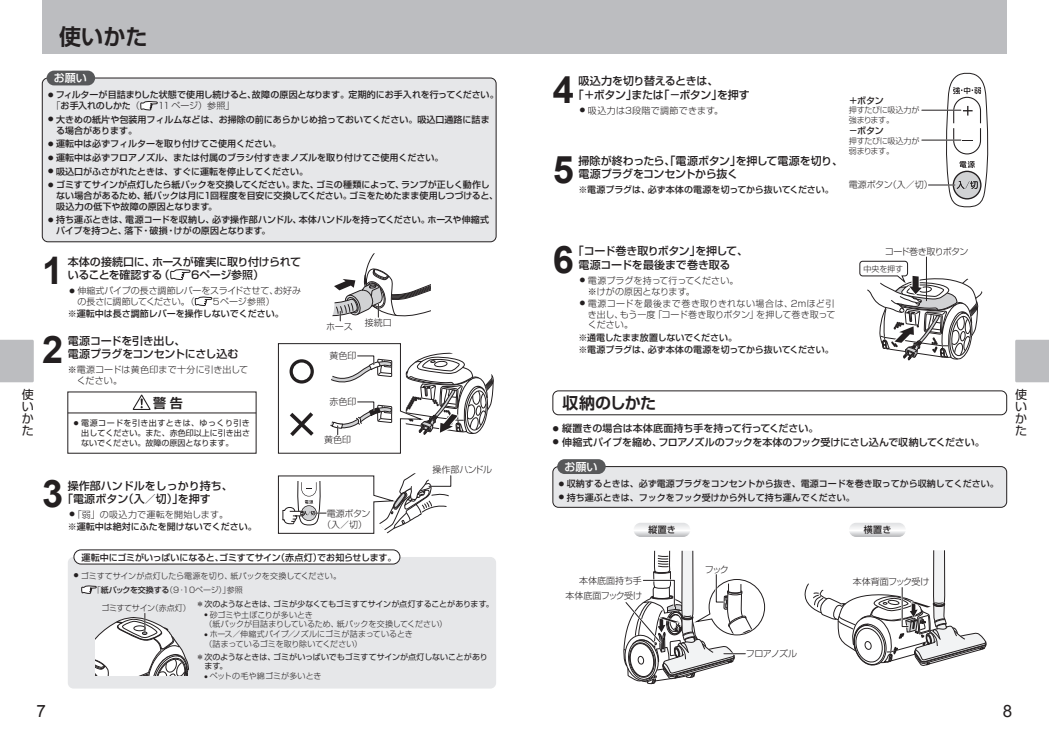
<style>
.page{position:relative;width:1049px;height:745px;background:#fff}
.page>*{position:absolute;margin:0;border:0;box-sizing:border-box;transform-origin:0 0}
.t1{font:700 38px "Arial";color:#231f20}
.t2{font:700 22px "Shin Go Pro De";color:#231f20}
.t3{font:17px "Arial";color:#231f20}
.t4{font:700 16px "Shin Go Pro De";letter-spacing:-.04em;color:#231f20}
.t5{font:700 13.1px "Shin Go Pro De";color:#231f20}
.t6{font:12px/12px "Shin Go Pro";color:#231f20;text-align:justify}
.t7{font:500 11px/13.2px "Shin Go Pro";letter-spacing:-.02em;color:#231f20}
.t8{font:500 11px/13.2px "Shin Go Pro";color:#231f20}
.t9{font:500 11px "Shin Go Pro";color:#fff}
.t10{font:500 10px "Shin Go Pro";letter-spacing:-.015em;color:#231f20}
.t11{font:500 9px/10.8px "Shin Go Pro";color:#231f20}
.t12{font:300 9px/10.8px "Shin Go Pro";color:#231f20}
.t13{font:300 9px/10.8px "Shin Go Pro";letter-spacing:.02em;color:#231f20}
.t14{font:300 9px/10.8px "Shin Go Pro";letter-spacing:-.02em;color:#231f20}
.t15{font:300 9px "Shin Go Pro";letter-spacing:-.035em;color:#231f20}
.t16{font:300 9px "Shin Go Pro";letter-spacing:.03em;color:#231f20}
.t17{font:300 9px "Shin Go Pro";letter-spacing:-.055em;color:#231f20}
.t18{font:300 9px "Shin Go Pro";letter-spacing:-.025em;color:#231f20}
.t19{font:300 8px/9.1px "Shin Go Pro";letter-spacing:-.015em;color:#231f20}
.t20{font:8px/9.6px "Shin Go Pro";color:#231f20;text-align:justify}
.t21{font:300 8px/9.6px "Shin Go Pro";letter-spacing:-.035em;color:#231f20}
.t22{font:300 8px "Shin Go Pro";letter-spacing:.01em;color:#231f20}
.s1{font-weight:300}
.s2{font-weight:500}
</style>
<div class="page">
<div style="left:42px;top:0;width:964px;height:54px;background:#bcbdc0"></div>
<div style="left:42px;top:78px;width:454px;height:164px;background:#e6e7e9;border-radius:6px"></div>
<div style="left:42px;top:78px;width:454px;height:164px;border:1px solid #231f20;border-radius:6px"></div>
<div style="left:47px;top:71px;width:48px;height:14px;background:#57585a;border-radius:7px"></div>
<div style="left:552px;top:467px;width:454px;height:40px;background:#e6e7e9;border-radius:6px"></div>
<div style="left:552px;top:466px;width:455px;height:42px;border:1px solid #231f20;border-radius:6px"></div>
<div style="left:557px;top:459px;width:48px;height:15px;background:#57585a;border-radius:7px"></div>
<svg style="left:140px;top:101px;width:18px;height:10px"></svg>
<svg style="left:133px;top:395px;width:18px;height:15px"></svg>
<hr style="left:68px;top:413px;width:188px;height:1px;background:#231f20">
<svg style="left:277px;top:473px;width:175px;height:61px"></svg>
<svg style="left:1015px;top:340px;width:33px;height:42px"></svg>
<svg style="left:278px;top:343px;width:216px;height:111px"></svg>
<div style="left:68px;top:557px;width:428px;height:132px;background:#e6e7e9;border-radius:6px"></div>
<div style="left:74px;top:550px;width:326px;height:14px;background:#fff;border-radius:7px"></div>
<div style="left:74px;top:550px;width:326px;height:14px;border:1px solid #231f20;border-radius:7px"></div>
<svg style="left:170px;top:269px;width:20px;height:11px"></svg>
<svg style="left:81px;top:585px;width:16px;height:9px"></svg>
<svg style="left:332px;top:253px;width:99px;height:68px"></svg>
<svg style="left:96px;top:613px;width:93px;height:63px"></svg>
<svg style="left:194px;top:296px;width:18px;height:10px"></svg>
<hr style="left:926px;top:257px;width:1px;height:44px;background:#231f20">
<svg style="left:633px;top:523px;width:57px;height:14px"></svg>
<svg style="left:848px;top:523px;width:57px;height:14px"></svg>
<svg style="left:804px;top:550px;width:182px;height:116px"></svg>
<svg style="left:859px;top:261px;width:123px;height:100px"></svg>
<svg style="left:0;top:340px;width:34px;height:42px"></svg>
<hr style="left:921px;top:110px;width:39px;height:1px;background:#231f20">
<hr style="left:921px;top:140px;width:39px;height:1px;background:#231f20">
<svg style="left:928px;top:72px;width:61px;height:135px"></svg>
<div style="left:552px;top:390px;width:455px;height:25px;border:1px solid #231f20;border-radius:6px"></div>
<svg style="left:623px;top:551px;width:142px;height:134px"></svg>
<h3 class="t6" style="left:22px;top:387px;width:13px">使いかた</h3>
<h2 class="t2" style="left:59px;top:18px;width:90px">使いかた</h2>
<p class="t9" style="left:54px;top:69px;width:34px">お願い</p>
<p class="t11" style="left:52px;top:88px;width:448px;text-indent:-4px"><sup>●</sup> フィルターが目詰まりした状態で使用し続けると、故障の原因となります。定期的にお手入れを行ってください。<span class="s1">「</span>お手入れのしかた<span class="s1">（　　11 ページ）参照」</span></p>
<p class="t11" style="left:56px;top:113px;width:435px;text-indent:-8px"><sup>●</sup> 大きめの紙片や包装用フィルムなどは、お掃除の前にあらかじめ拾っておいてください。吸込口通路に詰まる場合があります。</p>
<p class="t11" style="left:48px;top:137px;width:234px"><sup>●</sup> 運転中は必ずフィルターを取り付けてご使用ください。</p>
<p class="t11" style="left:48px;top:151px;width:396px"><sup>●</sup> 運転中は必ずフロアノズル、または付属のブラシ付すきまノズルを取り付けてご使用ください。</p>
<p class="t11" style="left:48px;top:165px;width:261px"><sup>●</sup> 吸込口がふさがれたときは、すぐに運転を停止してください。</p>
<p class="t11" style="left:56px;top:178px;width:443px;text-indent:-8px"><sup>●</sup> ゴミすてサインが点灯したら紙パックを交換してください。また、ゴミの種類によって、ランプが正しく動作しない場合があるため、紙パックは月に1回程度を目安に交換してください。ゴミをためたまま使用しつづけると、吸込力の低下や故障の原因となります。</p>
<p class="t11" style="left:56px;top:213px;width:434px;text-indent:-8px"><sup>●</sup> 持ち運ぶときは、電源コードを収納し、必ず操作部ハンドル、本体ハンドルを持ってください。ホースや伸縮式パイプを持つと、落下・破損・けがの原因となります。</p>
<h1 class="t1" style="left:42px;top:245px;width:23px">1</h1>
<p class="t7" style="left:68px;top:254px;width:235px">本体の接続口に、ホースが確実に取り付けられていることを確認する（　　6ページ参照）</p>
<p class="t14" style="left:77px;top:284px;width:225px;text-indent:-8px"><sup>●</sup> 伸縮式パイプの長さ調節レバーをスライドさせて、お好みの長さに調節してください。（</p>
<p class="t12" style="left:213px;top:295px;width:63px">5ページ参照）</p>
<p class="t11" style="left:68px;top:307px;width:217px">※運転中は長さ調節レバーを操作しないでください。</p>
<h1 class="t1" style="left:42px;top:324px;width:23px">2</h1>
<p class="t7" style="left:68px;top:333px;width:172px">電源コードを引き出し、<br>電源プラグをコンセントにさし込む</p>
<p class="t12" style="left:77px;top:363px;width:173px;text-indent:-9px">※電源コードは黄色印まで十分に引き出してください。</p>
<h3 class="t5" style="left:153px;top:392px;width:31px">警 告</h3>
<p class="t20" style="left:81px;top:418px;width:170px;text-indent:-7px"><sup>●</sup> 電源コードを引き出すときは、ゆっくり引き出してください。また、赤色印以上に引き出さないでください。故障の原因となります。</p>
<p class="t8" style="left:62px;top:477px;width:172px;text-indent:6px">操作部ハンドルをしっかり持ち、「電源ボタン（入／切）」を押す</p>
<p class="t11" style="left:68px;top:507px;width:190px;line-height:12.2px"><sup>●</sup> <span class="s1">「弱」の吸込力で運転を開始します。<br></span>※運転中は絶対にふたを開けないでください。</p>
<h1 class="t1" style="left:42px;top:469px;width:23px">3</h1>
<p class="t12" style="left:326px;top:320px;width:28px">ホース</p>
<p class="t12" style="left:364px;top:316px;width:28px">接続口</p>
<p class="t12" style="left:329px;top:350px;width:28px">黄色印</p>
<p class="t12" style="left:329px;top:396px;width:28px">赤色印</p>
<p class="t12" style="left:324px;top:433px;width:28px">黄色印</p>
<p class="t12" style="left:322px;top:507px;width:50px;text-align:center">電源ボタン（入／切）</p>
<p class="t18" style="left:432px;top:462px;width:61px">操作部ハンドル</p>
<p class="t11" style="left:81px;top:551px;width:316px">運転中にゴミがいっぱいになると、ゴミすてサイン（赤点灯）でお知らせします。</p>
<p class="t19" style="left:74px;top:570px;width:269px"><sup>●</sup> ゴミすてサインが点灯したら電源を切り、紙パックを交換してください。</p>
<p class="t19" style="left:93px;top:584px;width:151px">「<span class="s2">紙パックを交換する</span>（9・10ページ）」参照</p>
<p class="t20" style="left:196px;top:599px;width:299px">＊ 次のようなときは、ゴミが少なくてもゴミすてサインが点灯することがあります。</p>
<p class="t19" style="left:204px;top:609px;width:244px"><sup>●</sup> 砂ゴミや土ぼこりが多いとき<br>（紙パックが目詰まりしているため、紙パックを交換してください）</p>
<p class="t19" style="left:204px;top:629px;width:210px"><sup>●</sup> ホース／伸縮式パイプ／ノズルにゴミが詰まっているとき（詰まっているゴミを取り除いてください）</p>
<p class="t20" style="left:204px;top:651px;width:285px;line-height:9.1px;text-indent:-8px">＊ 次のようなときは、ゴミがいっぱいでもゴミすてサインが点灯しないことがあります。</p>
<p class="t22" style="left:204px;top:670px;width:119px"><sup>●</sup> ペットの毛や綿ゴミが多いとき</p>
<p class="t21" style="left:101px;top:602px;width:91px">ゴミすてサイン（赤点灯）</p>
<h1 class="t1" style="left:552px;top:65px;width:23px">4</h1>
<p class="t7" style="left:573px;top:73px;width:178px;text-indent:6px">吸込力を切り替えるときは、<br>「＋ボタン」または「－ボタン」を押す</p>
<p class="t16" style="left:580px;top:103px;width:145px"><sup>●</sup> 吸込力は3段階で調節できます。</p>
<h1 class="t1" style="left:552px;top:144px;width:23px">5</h1>
<p class="t7" style="left:578px;top:153px;width:266px">掃除が終わったら、「電源ボタン」を押して電源を切り、電源プラグをコンセントから抜く</p>
<p class="t11" style="left:578px;top:183px;width:257px">※電源プラグは、必ず本体の電源を切ってから抜いてください。</p>
<p class="t11" style="left:848px;top:94px;width:36px">＋ボタン</p>
<p class="t21" style="left:848px;top:104px;width:72px">押すたびに吸込力が強まります。</p>
<p class="t11" style="left:848px;top:125px;width:36px">－ボタン</p>
<p class="t21" style="left:848px;top:135px;width:72px">押すたびに吸込力が弱まります。</p>
<p class="t12" style="left:848px;top:178px;width:85px">電源ボタン（入／切）</p>
<h1 class="t1" style="left:552px;top:235px;width:23px">6</h1>
<p class="t7" style="left:578px;top:243px;width:171px;text-indent:-6px">「コード巻き取りボタン」を押して、電源コードを最後まで巻き取る</p>
<p class="t12" style="left:588px;top:274px;width:152px;text-indent:-8px"><sup>●</sup> 電源プラグを持って行ってください。※けがの原因となります。</p>
<p class="t13" style="left:588px;top:297px;width:249px;text-indent:-8px"><sup>●</sup> 電源コードを最後まで巻き取りきれない場合は、2mほど引き出し、もう一度「コード巻き取りボタン」を押して巻き取ってください。</p>
<p class="t11" style="left:578px;top:330px;width:257px;line-height:12.2px">※通電したまま放置しないでください。<br>※電源プラグは、必ず本体の電源を切ってから抜いてください。</p>
<h3 class="t4" style="left:562px;top:390px;width:95px">収納のしかた</h3>
<p class="t17" style="left:884px;top:244px;width:85px">コード巻き取りボタン</p>
<p class="t19" style="left:863px;top:263px;width:41px">中央を押す</p>
<p class="t10" style="left:552px;top:420px;width:267px"><sup>●</sup> 縦置きの場合は本体底面持ち手を持って行ってください。</p>
<p class="t10" style="left:552px;top:434px;width:433px"><sup>●</sup> 伸縮式パイプを縮め、フロアノズルのフックを本体のフック受けにさし込んで収納してください。</p>
<p class="t9" style="left:564px;top:458px;width:34px">お願い</p>
<p class="t11" style="left:558px;top:477px;width:441px"><sup>●</sup> 収納するときは、必ず電源プラグをコンセントから抜き、電源コードを巻き取ってから収納してください。</p>
<p class="t11" style="left:558px;top:491px;width:297px"><sup>●</sup> 持ち運ぶときは、フックをフック受けから外して持ち運んでください。</p>
<p class="t11" style="left:648px;top:524px;width:29px">縦置き</p>
<p class="t11" style="left:863px;top:524px;width:29px">横置き</p>
<p class="t12" style="left:579px;top:574px;width:64px">本体底面持ち手</p>
<p class="t15" style="left:565px;top:588px;width:78px">本体底面フック受け</p>
<p class="t12" style="left:705px;top:563px;width:25px">フック</p>
<p class="t12" style="left:745px;top:647px;width:53px">フロアノズル</p>
<p class="t15" style="left:852px;top:574px;width:78px">本体背面フック受け</p>
<h3 class="t6" style="left:1015px;top:387px;width:13px">使いかた</h3>
<h3 class="t3" style="left:37px;top:700px;width:11px">7</h3>
<h3 class="t3" style="left:1002px;top:700px;width:11px">8</h3>
</div>
